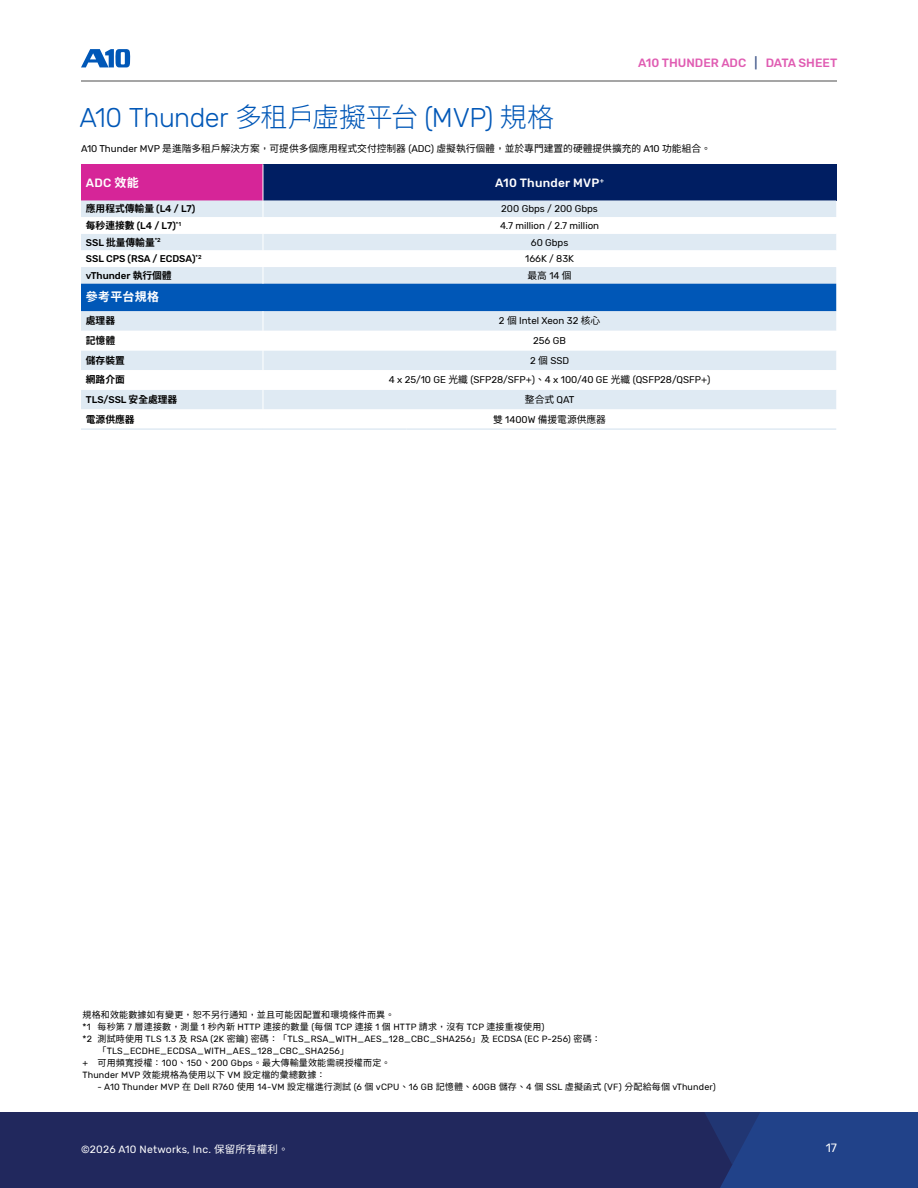
<style>
.page{position:relative;width:918px;height:1188px;background:#fff}
.page>*{position:absolute;margin:0;border:0;box-sizing:border-box;transform-origin:0 0}
.L2_Head{font:300 27px "Rubik";letter-spacing:-.015em;color:#0057b7}
.t1{font:500 12px "Rubik";color:#e05cb2}
.Table_Text_9pt{font:500 12px "Rubik";letter-spacing:.02em;color:#fff}
.Table_H1_White{font:700 12px "Taipei Sans TC Beta";letter-spacing:.02em;color:#fff}
.Table_H1_White-2{font:500 12px "Rubik";color:#fff}
.t2{font:12px "Rubik";color:#fff}
.t3{font:10.5px "Rubik";letter-spacing:.02em;color:#fff}
.Table_text{font:9.75px "Rubik";color:#000}
.Table_text_Left{font:9.75px "Taipei Sans TC Beta";color:#000}
.Table_left_column{font:500 9.75px "Rubik";color:#000}
.Table_left_column-2{font:700 9.75px "Taipei Sans TC Beta";color:#000}
.Table_text-2{font:9.75px "Taipei Sans TC Beta";color:#000}
.Disclaimer{font:9px/12px "Rubik";letter-spacing:.02em;color:#000}
.Disclaimer-2{font:9px "Taipei Sans TC Beta";letter-spacing:.02em;color:#000}
.s1{color:#405689}
.s2{font-family:"Taipei Sans TC Beta"}
.s3{font-family:"Rubik"}
.s4{font-family:"Taipei Sans TC Beta";font-weight:700}
.s5{font-family:"Rubik";font-weight:500}
</style>
<div class="page">
<div style="left:0;top:1112px;width:918px;height:76px;background:#21285d"></div>
<svg style="left:705px;top:1112px;width:213px;height:76px;background:#213e83"></svg>
<hr style="left:81px;top:81px;width:756px;height:1px;background:#4d4d4d">
<svg style="left:81px;top:49px;width:49px;height:18px"></svg>
<div style="left:81px;top:164px;width:182px;height:36px;background:#d62598"></div>
<div style="left:263px;top:164px;width:573px;height:36px;background:#001e62"></div>
<hr style="left:263px;top:164px;width:1px;height:36px;background:#fff">
<svg style="left:81px;top:200px;width:755px;height:209px"></svg>
<hr style="left:81px;top:428px;width:182px;height:2px;background:#dfeaf3">
<hr style="left:263px;top:428px;width:143px;height:2px;background:#dfeaf3">
<hr style="left:406px;top:428px;width:144px;height:2px;background:#dfeaf3">
<hr style="left:550px;top:428px;width:143px;height:2px;background:#dfeaf3">
<hr style="left:693px;top:428px;width:143px;height:2px;background:#dfeaf3">
<h2 class="t1" style="left:638px;top:56px;width:201px">A10 THUNDER ADC <span class="s1">|</span> DATA SHEET</h2>
<p class="L2_Head" style="left:79px;top:102px;width:476px">A10 Thunder <span class="s2">多租戶虛擬平台</span> (MVP) <span class="s2">規格</span></p>
<p class="Table_text_Left" style="left:81px;top:143px;width:631px"><span class="s3">A10 Thunder MVP</span> 是進階多租戶解決方案，可提供多個應用程式交付控制器 <span class="s3">(ADC)</span> 虛擬執行個體，並於專門建置的硬體提供擴充的 <span class="s3">A10</span> 功能組合。</p>
<p class="Table_H1_White-2" style="left:86px;top:176px;width:54px">ADC <span class="s4">效能</span></p>
<p class="Table_Text_9pt" style="left:495px;top:176px;width:110px">A10 Thunder MVP<sup>+</sup></p>
<p class="Table_left_column-2" style="left:86px;top:203px;width:111px">應用程式傳輸量 <span class="s5">(L4 / L7)</span></p>
<p class="Table_text" style="left:501px;top:203px;width:98px">200 Gbps / 200 Gbps</p>
<p class="Table_left_column" style="left:86px;top:220px;width:97px"><span class="s4">每秒連接數</span> (L4 / L7)<sup>*1</sup></p>
<p class="Table_text" style="left:500px;top:220px;width:101px">4.7 million / 2.7 million</p>
<p class="Table_left_column-2" style="left:86px;top:236px;width:76px"><span class="s5">SSL</span> 批量傳輸量<sup>*2</sup></p>
<p class="Table_text" style="left:531px;top:237px;width:39px">60 Gbps</p>
<p class="Table_left_column" style="left:86px;top:253px;width:117px">SSL CPS (RSA / ECDSA)<sup>*2</sup></p>
<p class="Table_text" style="left:525px;top:253px;width:50px">166K / 83K</p>
<p class="Table_left_column" style="left:86px;top:270px;width:87px">vThunder <span class="s4">執行個體</span></p>
<p class="Table_text-2" style="left:528px;top:270px;width:46px">最高 <span class="s3">14</span> 個</p>
<p class="Table_H1_White" style="left:86px;top:290px;width:75px">參考平台規格</p>
<p class="Table_left_column-2" style="left:86px;top:315px;width:31px">處理器</p>
<p class="Table_text" style="left:499px;top:316px;width:103px">2 <span class="s2">個</span> Intel Xeon 32 <span class="s2">核心</span></p>
<p class="Table_left_column-2" style="left:86px;top:335px;width:31px">記憶體</p>
<p class="Table_text" style="left:533px;top:335px;width:34px">256 GB</p>
<p class="Table_left_column-2" style="left:86px;top:355px;width:41px">儲存裝置</p>
<p class="Table_text" style="left:530px;top:355px;width:41px">2 <span class="s2">個</span> SSD</p>
<p class="Table_left_column-2" style="left:86px;top:374px;width:41px">網路介面</p>
<p class="Table_text" style="left:389px;top:375px;width:323px">4 x 25/10 GE <span class="s2">光纖</span> (SFP28/SFP+)<span class="s2">、</span>4 x 100/40 GE <span class="s2">光纖</span> (QSFP28/QSFP+)</p>
<p class="Table_left_column" style="left:86px;top:394px;width:93px">TLS/SSL <span class="s4">安全處理器</span></p>
<p class="Table_text-2" style="left:525px;top:394px;width:51px">整合式 <span class="s3">QAT</span></p>
<p class="Table_left_column-2" style="left:86px;top:414px;width:50px">電源供應器</p>
<p class="Table_text-2" style="left:493px;top:414px;width:114px">雙 <span class="s3">1400W</span> 備援電源供應器</p>
<p class="Disclaimer-2" style="left:83px;top:1010px;width:313px">規格和效能數據如有變更，恕不另行通知，並且可能因配置和環境條件而異。</p>
<p class="Disclaimer-2" style="left:83px;top:1022px;width:464px"><span class="s3">*1</span> 每秒第 <span class="s3">7</span> 層連接數，測量 <span class="s3">1</span> 秒內新 <span class="s3">HTTP</span> 連接的數量 <span class="s3">(</span>每個 <span class="s3">TCP</span> 連接 <span class="s3">1</span> 個 <span class="s3">HTTP</span> 請求，沒有 <span class="s3">TCP</span> 連接重複使用<span class="s3">)</span></p>
<p class="Disclaimer" style="left:98px;top:1033px;width:505px;text-indent:-15px">*2 <span class="s2">測試時使用</span> TLS 1.3 <span class="s2">及</span> RSA (2K <span class="s2">密鑰</span>) <span class="s2">密碼：「</span>TLS_RSA_WITH_AES_128_CBC_SHA256<span class="s2">」及</span> ECDSA (EC P-256) <span class="s2">密碼：「</span>TLS_ECDHE_ECDSA_WITH_AES_128_CBC_SHA256<span class="s2">」</span></p>
<p class="Disclaimer-2" style="left:83px;top:1058px;width:309px"><span class="s3">+</span> 可用頻寬授權：<span class="s3">100</span>、<span class="s3">150</span>、<span class="s3">200 Gbps</span>。最大傳輸量效能需視授權而定。</p>
<p class="Disclaimer-2" style="left:83px;top:1070px;width:245px"><span class="s3">Thunder MVP</span> 效能規格為使用以下 <span class="s3">VM</span> 設定檔的彙總數據：</p>
<p class="Disclaimer" style="left:98px;top:1081px;width:620px">- A10 Thunder MVP <span class="s2">在</span> Dell R760 <span class="s2">使用</span> 14-VM <span class="s2">設定檔進行測試</span> (6 <span class="s2">個</span> vCPU<span class="s2">、</span>16 GB <span class="s2">記憶體、</span>60GB <span class="s2">儲存、</span>4 <span class="s2">個</span> SSL <span class="s2">虛擬函式</span> (VF) <span class="s2">分配給每個</span> vThunder)</p>
<p class="t3" style="left:81px;top:1144px;width:209px">©2026 A10 Networks, Inc. <span class="s2">保留所有權利。</span></p>
<h2 class="t2" style="left:826px;top:1141px;width:13px">17</h2>
</div>
